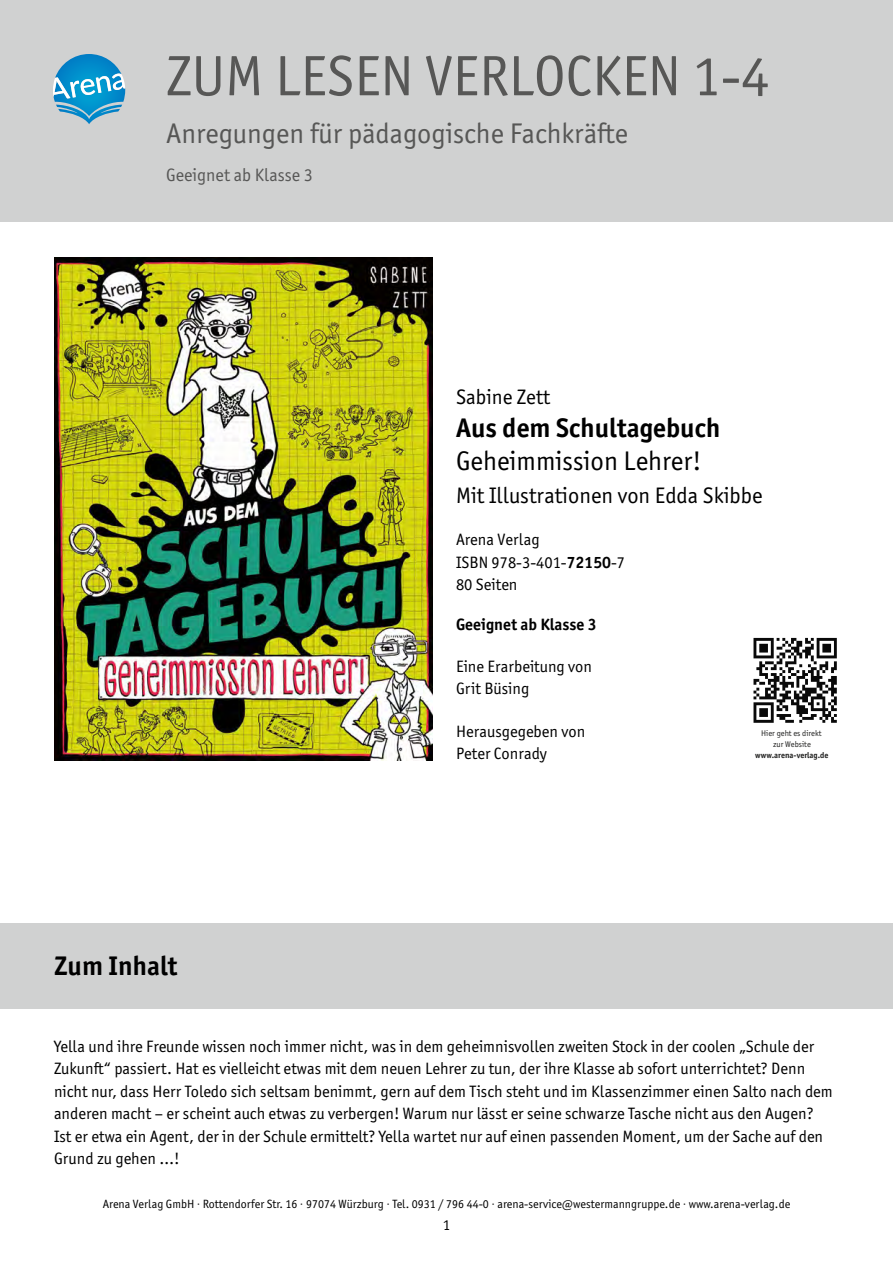
<style>
.page{position:relative;width:893px;height:1263px;background:#fff}
.page>*{position:absolute;margin:0;border:0;box-sizing:border-box;transform-origin:0 0}
.t1{font:57px "Officina Sans ITC Pro";color:#575756}
.t2{font:28.5px "Officina Sans ITC Pro";color:#575756}
.t3{font:700 27px "Officina Sans ITC Pro";color:#000}
.t4{font:27px "Officina Sans ITC Pro";color:#000}
.t5{font:22.5px "Officina Sans ITC Pro";color:#000}
.t6{font:21px "Officina Sans ITC Pro";color:#000}
.t7{font:18px "Officina Sans ITC Pro";color:#575756}
.t8{font:16.5px/22.5px "Officina Sans ITC Pro";color:#000}
.t9{font:700 16.5px "Officina Sans ITC Pro";color:#000}
.t10{font:15px "Officina Sans ITC Pro";color:#000}
.t11{font:12px "Officina Sans ITC Pro";color:#000}
.t12{font:8.25px/11.1px "Officina Sans ITC Pro";color:#20201f;text-align:center}
.t13{font:700 8.25px "Officina Sans ITC Pro";color:#20201f}
.s1{font-weight:700}
</style>
<div class="page">
<div style="left:0;top:0;width:892px;height:221px;background:#d0d1d1"></div>
<svg style="left:53px;top:54px;width:72px;height:62px"></svg>
<img style="left:55px;top:257px;width:377px;height:503px">
<img style="left:753px;top:638px;width:84px;height:84px">
<div style="left:0;top:923px;width:892px;height:85px;background:#d0d1d1"></div>
<h1 class="t1" style="left:166px;top:42px;width:605px">ZUM LESEN VERLOCKEN 1-4</h1>
<h2 class="t2" style="left:166px;top:117px;width:463px">Anregungen für pädagogische Fachkräfte</h2>
<p class="t7" style="left:166px;top:164px;width:148px">Geeignet ab Klasse 3</p>
<h3 class="t3" style="left:54px;top:949px;width:125px">Zum Inhalt</h3>
<p class="t6" style="left:456px;top:385px;width:96px">Sabine Zett</p>
<h3 class="t3" style="left:456px;top:411px;width:266px">Aus dem Schultagebuch</h3>
<h3 class="t4" style="left:456px;top:445px;width:247px">Geheimmission Lehrer!</h3>
<h3 class="t5" style="left:456px;top:482px;width:308px">Mit Illustrationen von Edda Skibbe</h3>
<p class="t8" style="left:456px;top:528px;width:171px">Arena Verlag<br>ISBN 978-3-401-<span class="s1">72150</span>-7<br>80 Seiten</p>
<p class="t9" style="left:456px;top:614px;width:142px">Geeignet ab Klasse 3</p>
<p class="t8" style="left:456px;top:655px;width:138px">Eine Erarbeitung von<br>Grit Büsing</p>
<p class="t8" style="left:456px;top:720px;width:131px">Herausgegeben von<br>Peter Conrady</p>
<p class="t12" style="left:761px;top:728px;width:62px">Hier geht es direkt zur Website</p>
<p class="t13" style="left:755px;top:750px;width:75px">www.arena-verlag.de</p>
<p class="t8" style="left:54px;top:1035px;width:780px">Yella und ihre Freunde wissen noch immer nicht, was in dem geheimnisvollen zweiten Stock in der coolen „Schule der Zukunft“ passiert. Hat es vielleicht etwas mit dem neuen Lehrer zu tun, der ihre Klasse ab sofort unterrichtet? Denn nicht nur, dass Herr Toledo sich seltsam benimmt, gern auf dem Tisch steht und im Klassenzimmer einen Salto nach dem anderen macht – er scheint auch etwas zu verbergen! Warum nur lässt er seine schwarze Tasche nicht aus den Augen?<br>Ist er etwa ein Agent, der in der Schule ermittelt? Yella wartet nur auf einen passenden Moment, um der Sache auf den Grund zu gehen …!</p>
<p class="t11" style="left:103px;top:1197px;width:689px">Arena Verlag GmbH · Rottendorfer Str. 16 · 97074 Würzburg · Tel. 0931 / 796 44-0 · arena-service@westermanngruppe.de · www.arena-verlag.de</p>
<p class="t10" style="left:443px;top:1216px;width:9px">1</p>
</div>
